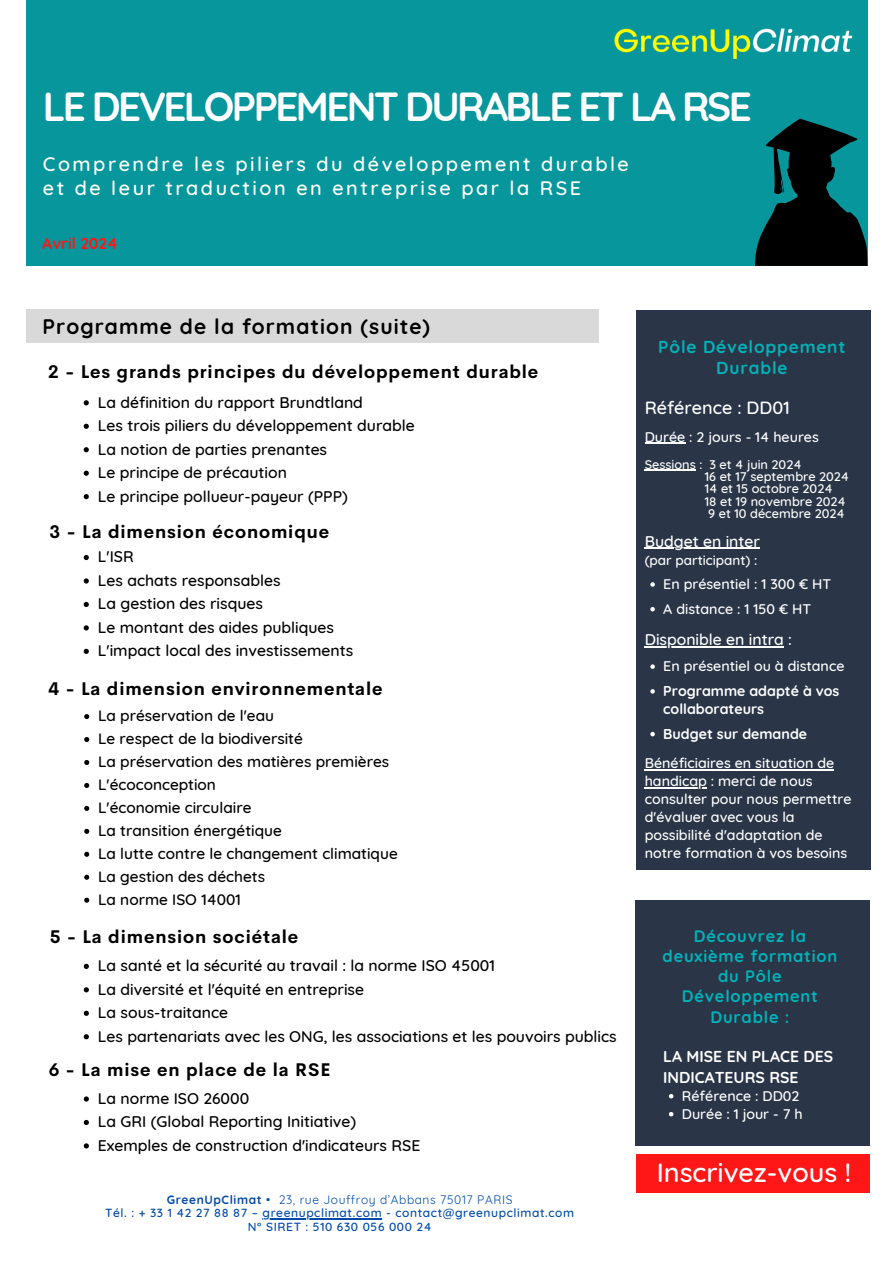
<style>
.page{position:relative;width:893px;height:1263px;background:#fff}
.page>*{position:absolute;margin:0;border:0;box-sizing:border-box;transform-origin:0 0}
.t1{font:700 40.5px "Quicksand";letter-spacing:-.065em;color:#fff}
.t2{font:500 27px "Quicksand";color:#fff}
.t3{font:700 21px "Quicksand";letter-spacing:.05em;color:#000}
.t4{font:500 19.88px/24.2px "Quicksand";letter-spacing:.125em;color:#fff}
.t5{font:700 18px "Cerebri Sans";letter-spacing:.05em;color:#000}
.t6{font:500 18px "Quicksand";color:#fff}
.t7{font:700 17.25px/21.4px "Quicksand";letter-spacing:.05em;color:#00b3b9;text-align:center}
.t8{font:700 16.5px/20.2px "Quicksand";letter-spacing:.05em;color:#00b3b9;text-align:center}
.t9{font:500 15.75px/23.5px "Quicksand";color:#000}
.t10{font:500 15.75px "Quicksand";color:#fff}
.t11{font:700 15.75px/20.2px "Quicksand";color:#fff}
.t12{font:700 15.75px "Quicksand";color:#ff1616}
.t13{font:500 15.38px/23px "Quicksand";color:#000}
.t14{font:500 14.25px/18px "Quicksand";color:#fff}
.t15{font:700 14.25px/18px "Quicksand";color:#fff}
.t16{font:500 13.5px "Quicksand";color:#fff}
.t17{font:500 12.75px/12.4px "Quicksand";color:#fff}
.t18{font:500 12px/13.7px "Quicksand";letter-spacing:.05em;color:#004aad;text-align:center}
.s1{font-weight:700}
.s2{font-weight:400}
</style>
<div class="page">
<div style="left:27px;top:0;width:840px;height:266px;background:#06969b"></div>
<div style="left:636px;top:310px;width:234px;height:559px;background:#2a3648"></div>
<hr style="left:645px;top:443px;width:40px;height:1px;background:#fff">
<hr style="left:645px;top:470px;width:51px;height:1px;background:#fff">
<hr style="left:645px;top:548px;width:115px;height:1px;background:#fff">
<svg style="left:650px;top:582px;width:5px;height:5px"></svg>
<svg style="left:650px;top:607px;width:5px;height:4px"></svg>
<hr style="left:645px;top:646px;width:139px;height:1px;background:#fff">
<svg style="left:650px;top:664px;width:5px;height:5px"></svg>
<svg style="left:650px;top:689px;width:5px;height:5px"></svg>
<svg style="left:650px;top:732px;width:5px;height:4px"></svg>
<hr style="left:645px;top:769px;width:189px;height:1px;background:#fff">
<hr style="left:645px;top:787px;width:62px;height:1px;background:#fff">
<img style="left:614px;top:14px;width:254px;height:54px">
<div style="left:635px;top:900px;width:234px;height:245px;background:#2a3648"></div>
<svg style="left:669px;top:1094px;width:4px;height:4px"></svg>
<svg style="left:669px;top:1112px;width:4px;height:4px"></svg>
<svg style="left:755px;top:119px;width:112px;height:147px"></svg>
<div style="left:636px;top:1154px;width:233px;height:39px;background:#ff1616"></div>
<hr style="left:262px;top:1218px;width:120px;height:1px;background:#004aad">
<div style="left:27px;top:310px;width:571px;height:32px;background:#d9d9d9"></div>
<svg style="left:84px;top:555px;width:5px;height:5px"></svg>
<svg style="left:84px;top:578px;width:5px;height:5px"></svg>
<svg style="left:84px;top:602px;width:5px;height:5px"></svg>
<svg style="left:84px;top:625px;width:5px;height:5px"></svg>
<svg style="left:84px;top:649px;width:5px;height:5px"></svg>
<svg style="left:84px;top:964px;width:5px;height:5px"></svg>
<svg style="left:84px;top:987px;width:5px;height:5px"></svg>
<svg style="left:84px;top:1011px;width:5px;height:5px"></svg>
<svg style="left:84px;top:1034px;width:5px;height:5px"></svg>
<svg style="left:84px;top:1096px;width:5px;height:5px"></svg>
<svg style="left:84px;top:1120px;width:5px;height:5px"></svg>
<svg style="left:84px;top:1143px;width:5px;height:5px"></svg>
<svg style="left:84px;top:714px;width:5px;height:5px"></svg>
<svg style="left:84px;top:737px;width:5px;height:5px"></svg>
<svg style="left:84px;top:760px;width:5px;height:5px"></svg>
<svg style="left:84px;top:783px;width:5px;height:5px"></svg>
<svg style="left:84px;top:806px;width:5px;height:5px"></svg>
<svg style="left:84px;top:829px;width:5px;height:5px"></svg>
<svg style="left:84px;top:852px;width:5px;height:5px"></svg>
<svg style="left:84px;top:875px;width:5px;height:5px"></svg>
<svg style="left:84px;top:898px;width:5px;height:5px"></svg>
<svg style="left:84px;top:400px;width:5px;height:5px"></svg>
<svg style="left:84px;top:424px;width:5px;height:5px"></svg>
<svg style="left:84px;top:447px;width:5px;height:5px"></svg>
<svg style="left:84px;top:471px;width:5px;height:5px"></svg>
<svg style="left:84px;top:494px;width:5px;height:5px"></svg>
<h1 class="t1" style="left:43px;top:73px;width:710px">LE DEVELOPPEMENT DURABLE ET LA RSE</h1>
<p class="t4" style="left:43px;top:150px;width:587px">Comprendre les piliers du développement durable et de leur traduction en entreprise par la RSE</p>
<p class="t12" style="left:42px;top:231px;width:77px">Avril 2024</p>
<h3 class="t3" style="left:43px;top:309px;width:389px">Programme de la formation (suite)</h3>
<p class="t5" style="left:48px;top:357px;width:492px">2 - Les grands principes du développement durable</p>
<p class="t9" style="left:98px;top:389px;width:318px">La définition du rapport Brundtland<br>Les trois piliers du développement durable La notion de parties prenantes<br>Le principe de précaution<br>Le principe pollueur-payeur (PPP)</p>
<p class="t5" style="left:50px;top:517px;width:281px">3 - La dimension économique</p>
<p class="t9" style="left:98px;top:544px;width:257px">L'ISR<br>Les achats responsables<br>La gestion des risques<br>Le montant des aides publiques<br>L'impact local des investissements</p>
<p class="t5" style="left:48px;top:674px;width:336px">4 - La dimension environnementale</p>
<p class="t13" style="left:98px;top:703px;width:301px">La préservation de l'eau<br>Le respect de la biodiversité<br>La préservation des matières premières<br>L'écoconception<br>L'économie circulaire<br>La transition énergétique<br>La lutte contre le changement climatique<br>La gestion des déchets<br>La norme ISO 14001</p>
<p class="t5" style="left:50px;top:922px;width:250px">5 - La dimension sociétale</p>
<p class="t9" style="left:98px;top:952px;width:520px">La santé et la sécurité au travail : la norme ISO 45001<br>La diversité et l'équité en entreprise<br>La sous-traitance<br>Les partenariats avec les ONG, les associations et les pouvoirs publics</p>
<p class="t5" style="left:49px;top:1055px;width:283px">6 - La mise en place de la RSE</p>
<p class="t9" style="left:98px;top:1085px;width:324px">La norme ISO 26000<br>La GRI (Global Reporting Initiative)<br>Exemples de construction d'indicateurs RSE</p>
<p class="t18" style="left:105px;top:1191px;width:470px"><span class="s1">GreenUpClimat</span> <span class="s2">• 23, rue Jouffroy d’Abbans 75017 PARIS<br></span>Tél. : + 33 1 42 27 88 87 – greenupclimat.com - contact@greenupclimat.com<br>N° SIRET : 510 630 056 000 24</p>
<p class="t7" style="left:658px;top:334px;width:189px">Pôle Développement<br>Durable</p>
<p class="t6" style="left:645px;top:393px;width:146px">Référence : DD01</p>
<p class="t14" style="left:645px;top:426px;width:176px">Durée : 2 jours - 14 heures</p>
<p class="t17" style="left:705px;top:457px;width:146px;text-indent:-60px">Sessions : 3 et 4 juin 2024<br>16 et 17 septembre 2024<br>14 et 15 octobre 2024<br>18 et 19 novembre 2024<br>9 et 10 décembre 2024</p>
<p class="t10" style="left:645px;top:528px;width:117px">Budget en inter</p>
<p class="t16" style="left:645px;top:549px;width:114px">(par participant) :</p>
<p class="t14" style="left:663px;top:570px;width:169px;line-height:24.8px">En présentiel : 1 300 € HT<br>A distance : 1 150 € HT</p>
<p class="t10" style="left:645px;top:627px;width:149px">Disponible en intra :</p>
<p class="t14" style="left:663px;top:656px;width:183px">En présentiel ou à distance</p>
<p class="t15" style="left:663px;top:681px;width:178px">Programme adapté à vos collaborateurs</p>
<p class="t15" style="left:663px;top:723px;width:145px">Budget sur demande</p>
<p class="t14" style="left:645px;top:752px;width:208px">Bénéficiaires en situation de handicap : merci de nous consulter pour nous permettre d'évaluer avec vous la possibilité d'adaptation de notre formation à vos besoins</p>
<p class="t8" style="left:662px;top:924px;width:176px">Découvrez la deuxième formation du Pôle<br>Développement<br>Durable :</p>
<p class="t11" style="left:663px;top:1045px;width:171px">LA MISE EN PLACE DES<br>INDICATEURS RSE</p>
<p class="t14" style="left:682px;top:1085px;width:122px">Référence : DD02<br>Durée : 1 jour - 7 h</p>
<h2 class="t2" style="left:656px;top:1150px;width:196px">Inscrivez-vous !</h2>
</div>
